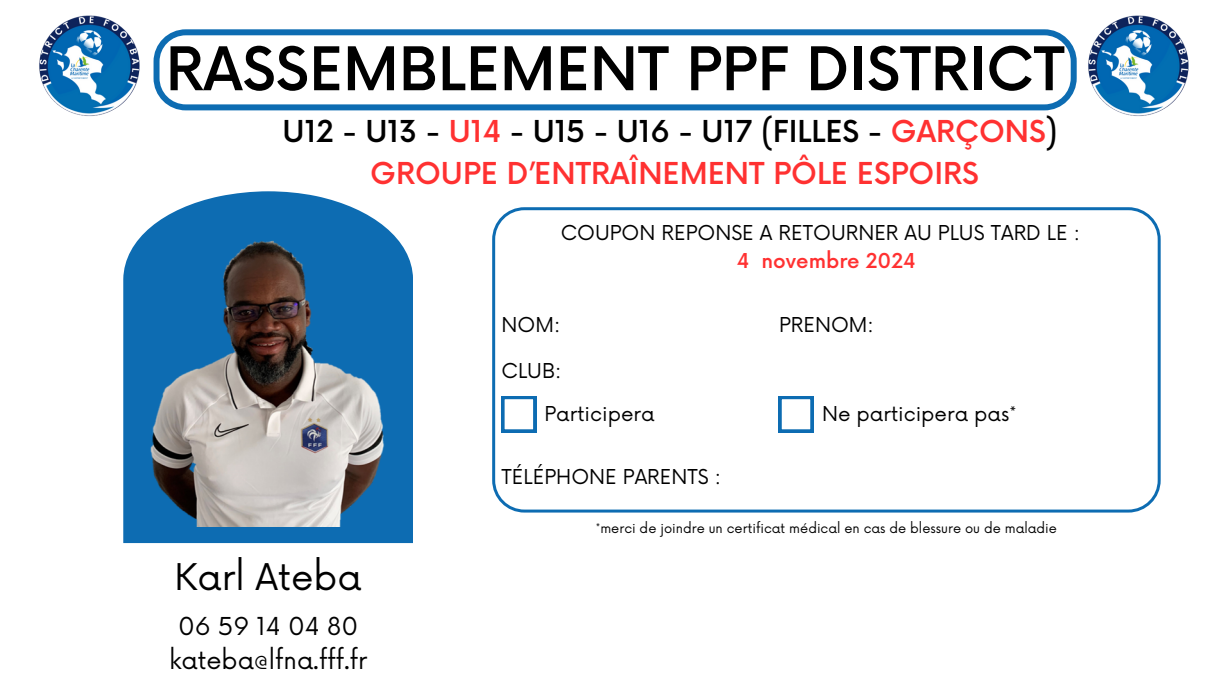
<style>
.page{position:relative;width:1230px;height:693px;background:#fff}
.page>*{position:absolute;margin:0;border:0;box-sizing:border-box;transform-origin:0 0}
.t1{font:500 58.6px "Now";color:#000}
.t2{font:35.8px "Now";color:#000}
.t3{font:500 29.4px/41.2px "Now";color:#ff3131;text-align:center}
.t4{font:24.1px/33.4px "Now";color:#000;text-align:center}
.t5{font:20px/27.8px "Now";color:#000}
.t6{font:13px "Now";color:#000}
.s1{color:#000}
.s2{font-weight:500;color:#ff3131}
</style>
<div class="page">
<svg style="left:123px;top:191px;width:290px;height:352px;fill:#0d6cb2"></svg>
<img style="left:147px;top:225px;width:242px;height:302px">
<img style="left:39px;top:15px;width:101px;height:101px">
<svg style="left:492px;top:207px;width:668px;height:305px"></svg>
<svg style="left:502px;top:396px;width:34px;height:36px"></svg>
<svg style="left:779px;top:396px;width:34px;height:36px"></svg>
<svg style="left:154px;top:29px;width:923px;height:81px"></svg>
<img style="left:1088px;top:15px;width:101px;height:101px">
<h1 class="t1" style="left:166px;top:38px;width:900px">RASSEMBLEMENT PPF DISTRICT</h1>
<p class="t3" style="left:283px;top:113px;width:777px"><span class="s1">U12 - U13 -</span> U14 <span class="s1">- U15 - U16 - U17 (FILLES -</span> GARÇONS<span class="s1">)<br></span>GROUPE D’ENTRAÎNEMENT PÔLE ESPOIRS</p>
<h6 class="t5" style="left:737px;top:220px;width:345px;text-indent:-176px">COUPON REPONSE A RETOURNER AU PLUS TARD LE :<br><span class="s2">4 novembre 2024</span></h6>
<h5 class="t5" style="left:502px;top:312px;width:60px">NOM:</h5>
<h5 class="t5" style="left:779px;top:312px;width:96px">PRENOM:</h5>
<h5 class="t5" style="left:502px;top:358px;width:61px">CLUB:</h5>
<h6 class="t5" style="left:545px;top:401px;width:112px">Participera</h6>
<h6 class="t5" style="left:822px;top:401px;width:196px">Ne participera pas*</h6>
<p class="t5" style="left:502px;top:464px;width:221px">TÉLÉPHONE PARENTS :</p>
<h4 class="t2" style="left:175px;top:557px;width:189px">Karl Ateba</h4>
<h2 class="t4" style="left:169px;top:611px;width:200px">06 59 14 04 80 kateba@lfna.fff.fr</h2>
<h5 class="t6" style="left:596px;top:521px;width:463px">*merci de joindre un certificat médical en cas de blessure ou de maladie</h5>
</div>
